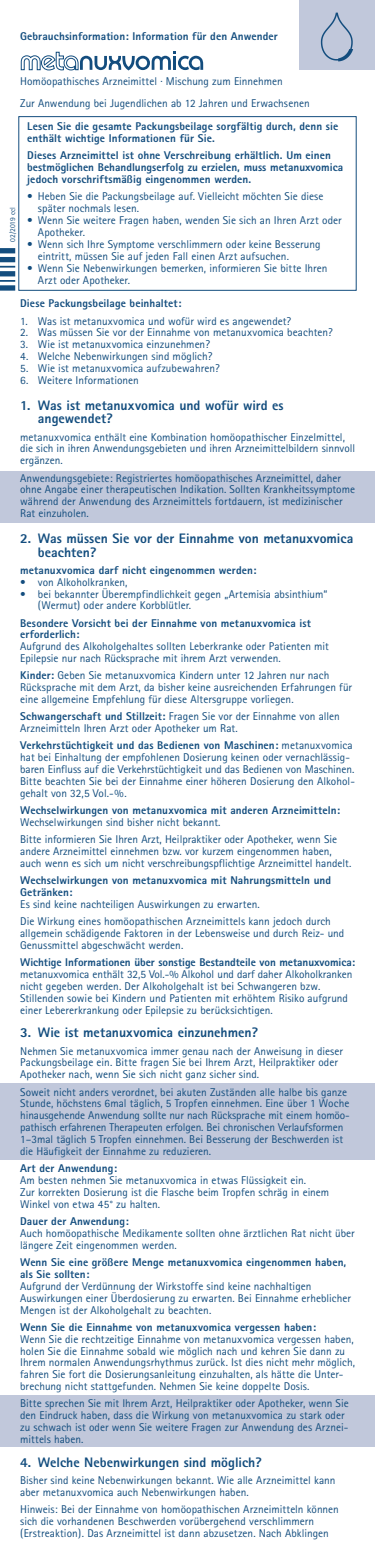
<style>
.page{position:relative;width:375px;height:1567px;background:#fff}
.page>*{position:absolute;margin:0;border:0;box-sizing:border-box;transform-origin:0 0}
.t1{font:800 13.75px/13.8px "AT Rotis Sans Serif";color:#134d7e}
.t2{font:11.25px/11.9px "AT Rotis Sans Serif";color:#134d7e}
.t3{font:800 11.25px/11.9px "AT Rotis Sans Serif";letter-spacing:.005em;color:#134d7e}
.t4{font:7.5px "AT Rotis Sans Serif";color:#134d7e}
.s1{font-weight:800}
</style>
<div class="page">
<div style="left:0;top:1083px;width:374px;height:76px;background:#c1c8db"></div>
<div style="left:0;top:1395px;width:374px;height:51px;background:#c1c8db"></div>
<div style="left:0;top:471px;width:374px;height:51px;background:#c1c8db"></div>
<div style="left:298px;top:0;width:76px;height:70px;background:#c1c8db"></div>
<img style="left:320px;top:12px;width:33px;height:50px">
<svg style="left:0;top:266px;width:15px;height:1px"></svg>
<div style="left:0;top:271px;width:15px;height:5px;background:#134d7e"></div>
<svg style="left:0;top:280px;width:15px;height:2px"></svg>
<div style="left:0;top:285px;width:15px;height:6px;background:#134d7e"></div>
<div style="left:0;top:257px;width:15px;height:5px;background:#134d7e"></div>
<div style="left:0;top:248px;width:15px;height:5px;background:#134d7e"></div>
<div style="left:18px;top:116px;width:338px;height:175px;border:1px solid #134d7e"></div>
<svg style="left:21px;top:51px;width:182px;height:20px"></svg>
<p class="t3" style="left:20px;top:30px;width:259px">Gebrauchsinformation: Information für den Anwender</p>
<p class="t2" style="left:20px;top:70px;width:290px;line-height:22.5px">Homöopathisches Arzneimittel · Mischung zum Einnehmen<br>Zur Anwendung bei Jugendlichen ab 12 Jahren und Erwachsenen</p>
<p class="t3" style="left:27px;top:120px;width:312px">Lesen Sie die gesamte Packungsbeilage sorgfältig durch, denn sie enthält wichtige Informationen für Sie.</p>
<p class="t3" style="left:27px;top:150px;width:317px">Dieses Arzneimittel ist ohne Verschreibung erhältlich. Um einen bestmöglichen Behandlungserfolg zu erzielen, muss metanuxvomica jedoch vorschriftsmäßig eingenommen werden.</p>
<p class="t2" style="left:38px;top:191px;width:287px;text-indent:-11px">• Heben Sie die Packungsbeilage auf. Vielleicht möchten Sie diese später nochmals lesen.</p>
<p class="t2" style="left:38px;top:214px;width:305px;text-indent:-11px">• Wenn Sie weitere Fragen haben, wenden Sie sich an Ihren Arzt oder<br>Apotheker.</p>
<p class="t2" style="left:38px;top:238px;width:283px;text-indent:-11px">• Wenn sich Ihre Symptome verschlimmern oder keine Besserung eintritt, müssen Sie auf jeden Fall einen Arzt aufsuchen.</p>
<p class="t2" style="left:38px;top:262px;width:290px;text-indent:-11px">• Wenn Sie Nebenwirkungen bemerken, informieren Sie bitte Ihren<br>Arzt oder Apotheker.</p>
<p class="t3" style="left:20px;top:297px;width:162px">Diese Packungsbeilage beinhaltet:</p>
<p class="t2" style="left:20px;top:315px;width:272px">1. Was ist metanuxvomica und wofür wird es angewendet?</p>
<p class="t2" style="left:20px;top:327px;width:313px">2. Was müssen Sie vor der Einnahme von metanuxvomica beachten?</p>
<p class="t2" style="left:20px;top:338px;width:191px">3. Wie ist metanuxvomica einzunehmen?</p>
<p class="t2" style="left:20px;top:350px;width:193px">4. Welche Nebenwirkungen sind möglich?</p>
<p class="t2" style="left:20px;top:362px;width:201px">5. Wie ist metanuxvomica aufzubewahren?</p>
<p class="t2" style="left:20px;top:374px;width:120px">6. Weitere Informationen</p>
<p class="t1" style="left:38px;top:398px;width:247px;text-indent:-18px">1. Was ist metanuxvomica und wofür wird es angewendet?</p>
<p class="t2" style="left:20px;top:431px;width:336px">metanuxvomica enthält eine Kombination homöopathischer Einzelmittel, die sich in ihren Anwendungsgebieten und ihren Arzneimittelbildern sinnvoll ergänzen.</p>
<p class="t2" style="left:20px;top:471px;width:336px">Anwendungsgebiete: Registriertes homöopathisches Arzneimittel, daher ohne Angabe einer therapeutischen Indikation. Sollten Krankheitssymptome während der Anwendung des Arzneimittels fortdauern, ist medizinischer Rat einzuholen.</p>
<p class="t1" style="left:38px;top:531px;width:316px;text-indent:-18px">2. Was müssen Sie vor der Einnahme von metanuxvomica beachten?</p>
<p class="t3" style="left:20px;top:564px;width:237px">metanuxvomica darf nicht eingenommen werden:</p>
<p class="t2" style="left:20px;top:576px;width:109px">• von Alkoholkranken,</p>
<p class="t2" style="left:38px;top:587px;width:290px;text-indent:-18px">• bei bekannter Überempfindlichkeit gegen „Artemisia absinthium“ (Wermut) oder andere Korbblütler.</p>
<p class="t3" style="left:20px;top:616px;width:292px">Besondere Vorsicht bei der Einnahme von metanuxvomica ist erforderlich:</p>
<p class="t2" style="left:20px;top:640px;width:310px">Aufgrund des Alkoholgehaltes sollten Leberkranke oder Patienten mit<br>Epilepsie nur nach Rücksprache mit ihrem Arzt verwenden.</p>
<p class="t2" style="left:20px;top:669px;width:333px"><span class="s1">Kinder:</span> Geben Sie metanuxvomica Kindern unter 12 Jahren nur nach<br>Rücksprache mit dem Arzt, da bisher keine ausreichenden Erfahrungen für eine allgemeine Empfehlung für diese Altersgruppe vorliegen.</p>
<p class="t2" style="left:20px;top:710px;width:320px"><span class="s1">Schwangerschaft und Stillzeit:</span> Fragen Sie vor der Einnahme von allen<br>Arzneimitteln Ihren Arzt oder Apotheker um Rat.</p>
<p class="t2" style="left:20px;top:739px;width:336px"><span class="s1">Verkehrstüchtigkeit und das Bedienen von Maschinen:</span> metanuxvomica hat bei Einhaltung der empfohlenen Dosierung keinen oder vernachlässig&shy;baren Einfluss auf die Verkehrstüchtigkeit und das Bedienen von Maschinen.<br>Bitte beachten Sie bei der Einnahme einer höheren Dosierung den Alkohol&shy;gehalt von 32,5 Vol.-%.</p>
<p class="t3" style="left:20px;top:804px;width:321px">Wechselwirkungen von metanuxvomica mit anderen Arzneimitteln:</p>
<p class="t2" style="left:20px;top:813px;width:318px;line-height:17.2px">Wechselwirkungen sind bisher nicht bekannt.<br>Bitte informieren Sie Ihren Arzt, Heilpraktiker oder Apotheker, wenn Sie</p>
<p class="t2" style="left:20px;top:845px;width:332px">andere Arzneimittel einnehmen bzw. vor kurzem eingenommen haben, auch wenn es sich um nicht verschreibungspflichtige Arzneimittel handelt.</p>
<p class="t3" style="left:20px;top:874px;width:312px">Wechselwirkungen von metanuxvomica mit Nahrungsmitteln und<br>Getränken:</p>
<p class="t2" style="left:20px;top:895px;width:312px;line-height:17.2px">Es sind keine nachteiligen Auswirkungen zu erwarten.<br>Die Wirkung eines homöopathischen Arzneimittels kann jedoch durch</p>
<p class="t2" style="left:20px;top:927px;width:325px">allgemein schädigende Faktoren in der Lebensweise und durch Reiz- und<br>Genussmittel abgeschwächt werden.</p>
<p class="t3" style="left:20px;top:956px;width:336px">Wichtige Informationen über sonstige Bestandteile von metanuxvomica:</p>
<p class="t2" style="left:20px;top:968px;width:333px">metanuxvomica enthält 32,5 Vol.-% Alkohol und darf daher Alkoholkranken nicht gegeben werden. Der Alkoholgehalt ist bei Schwangeren bzw.<br>Stillenden sowie bei Kindern und Patienten mit erhöhtem Risiko aufgrund einer Lebererkrankung oder Epilepsie zu berücksichtigen.</p>
<p class="t1" style="left:20px;top:1025px;width:239px">3. Wie ist metanuxvomica einzunehmen?</p>
<p class="t2" style="left:20px;top:1044px;width:324px">Nehmen Sie metanuxvomica immer genau nach der Anweisung in dieser<br>Packungsbeilage ein. Bitte fragen Sie bei Ihrem Arzt, Heilpraktiker oder<br>Apotheker nach, wenn Sie sich nicht ganz sicher sind.</p>
<p class="t2" style="left:20px;top:1085px;width:330px">Soweit nicht anders verordnet, bei akuten Zuständen alle halbe bis ganze Stunde, höchstens 6mal täglich, 5 Tropfen einnehmen. Eine über 1 Woche hinausgehende Anwendung sollte nur nach Rücksprache mit einem homöo&shy;pathisch erfahrenen Therapeuten erfolgen. Bei chronischen Verlaufsformen 1–3mal täglich 5 Tropfen einnehmen. Bei Besserung der Beschwerden ist die Häufigkeit der Einnahme zu reduzieren.</p>
<p class="t3" style="left:20px;top:1162px;width:98px">Art der Anwendung:</p>
<p class="t2" style="left:20px;top:1174px;width:310px">Am besten nehmen Sie metanuxvomica in etwas Flüssigkeit ein.<br>Zur korrekten Dosierung ist die Flasche beim Tropfen schräg in einem<br>Winkel von etwa 45° zu halten.</p>
<p class="t3" style="left:20px;top:1215px;width:110px">Dauer der Anwendung:</p>
<p class="t2" style="left:20px;top:1227px;width:335px">Auch homöopathische Medikamente sollten ohne ärztlichen Rat nicht über längere Zeit eingenommen werden.</p>
<p class="t3" style="left:20px;top:1256px;width:327px">Wenn Sie eine größere Menge metanuxvomica eingenommen haben, als Sie sollten:</p>
<p class="t2" style="left:20px;top:1279px;width:332px">Aufgrund der Verdünnung der Wirkstoffe sind keine nachhaltigen<br>Auswirkungen einer Überdosierung zu erwarten. Bei Einnahme erheblicher<br>Mengen ist der Alkoholgehalt zu beachten.</p>
<p class="t3" style="left:20px;top:1320px;width:297px">Wenn Sie die Einnahme von metanuxvomica vergessen haben:</p>
<p class="t2" style="left:20px;top:1332px;width:336px">Wenn Sie die rechtzeitige Einnahme von metanuxvomica vergessen haben, holen Sie die Einnahme sobald wie möglich nach und kehren Sie dann zu Ihrem normalen Anwendungsrhythmus zurück. Ist dies nicht mehr möglich, fahren Sie fort die Dosierungsanleitung einzuhalten, als hätte die Unter&shy;brechung nicht stattgefunden. Nehmen Sie keine doppelte Dosis.</p>
<p class="t2" style="left:20px;top:1397px;width:329px">Bitte sprechen Sie mit Ihrem Arzt, Heilpraktiker oder Apotheker, wenn Sie den Eindruck haben, dass die Wirkung von metanuxvomica zu stark oder zu schwach ist oder wenn Sie weitere Fragen zur Anwendung des Arznei&shy;mittels haben.</p>
<p class="t1" style="left:20px;top:1454px;width:243px">4. Welche Nebenwirkungen sind möglich?</p>
<p class="t2" style="left:20px;top:1473px;width:316px">Bisher sind keine Nebenwirkungen bekannt. Wie alle Arzneimittel kann aber metanuxvomica auch Nebenwirkungen haben.</p>
<p class="t2" style="left:20px;top:1502px;width:320px">Hinweis: Bei der Einnahme von homöopathischen Arzneimitteln können sich die vorhandenen Beschwerden vorübergehend verschlimmern (Erstreaktion). Das Arzneimittel ist dann abzusetzen. Nach Abklingen</p>
<p class="t4" style="left:8px;top:241px;width:36px;rotate:-90deg">02/2019 ccl</p>
</div>
